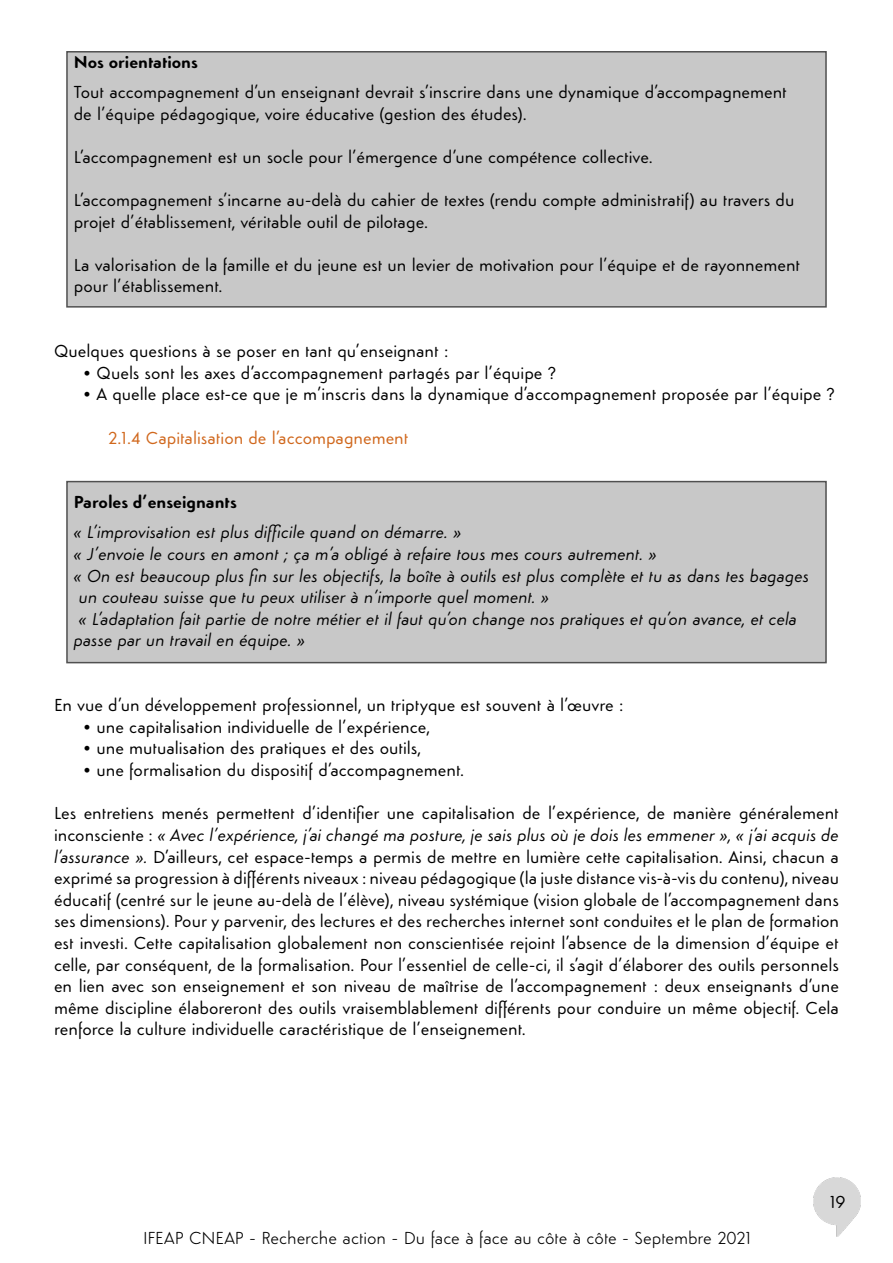
<style>
.page{position:relative;width:893px;height:1263px;background:#fff}
.page>*{position:absolute;margin:0;border:0;box-sizing:border-box;transform-origin:0 0}
.t1{font:18px/21.6px "Simplo Soft";color:#000}
.t2{font:italic 18px/21.6px "Simplo Soft";color:#000}
.t3{font:300 18px "Simplo Soft";letter-spacing:-.005em;color:#000}
.t4{font:18px "Simplo Soft";color:#d0671c}
.t5{font:700 18px "Simplo Soft";color:#000}
.s1{font-style:italic}
</style>
<div class="page">
<img style="left:813px;top:1178px;width:47px;height:58px">
<div style="left:66px;top:481px;width:761px;height:182px;background:#c8c8c8;border:2px solid #505050"></div>
<div style="left:66px;top:51px;width:761px;height:257px;background:#c8c8c8;border:2px solid #505050"></div>
<p class="t5" style="left:74px;top:51px;width:126px">Nos orientations</p>
<p class="t1" style="left:74px;top:81px;width:715px">Tout accompagnement d’un enseignant devrait s’inscrire dans une dynamique d’accompagnement de l’équipe pédagogique, voire éducative (gestion des études).</p>
<p class="t1" style="left:74px;top:146px;width:580px">L’accompagnement est un socle pour l’émergence d’une compétence collective.</p>
<p class="t1" style="left:74px;top:189px;width:722px">L’accompagnement s’incarne au-delà du cahier de textes (rendu compte administratif) au travers du projet d’établissement, véritable outil de pilotage.</p>
<p class="t1" style="left:74px;top:254px;width:728px">La valorisation de la famille et du jeune est un levier de motivation pour l’équipe et de rayonnement pour l’établissement.</p>
<p class="t1" style="left:54px;top:340px;width:396px">Quelques questions à se poser en tant qu’enseignant :</p>
<p class="t1" style="left:84px;top:362px;width:474px">• Quels sont les axes d’accompagnement partagés par l’équipe ?</p>
<p class="t1" style="left:84px;top:383px;width:753px">• A quelle place est-ce que je m’inscris dans la dynamique d’accompagnement proposée par l’équipe ?</p>
<p class="t4" style="left:108px;top:427px;width:302px">2.1.4 Capitalisation de l’accompagnement</p>
<p class="t5" style="left:74px;top:492px;width:165px">Paroles d’enseignants</p>
<p class="t2" style="left:74px;top:521px;width:737px">« L’improvisation est plus difficile quand on démarre. »<br>« J’envoie le cours en amont ; ça m’a obligé à refaire tous mes cours autrement. »<br>« On est beaucoup plus fin sur les objectifs, la boîte à outils est plus complète et tu as dans tes bagages un couteau suisse que tu peux utiliser à n’importe quel moment. »<br>« L’adaptation fait partie de notre métier et il faut qu’on change nos pratiques et qu’on avance, et cela passe par un travail en équipe. »</p>
<p class="t1" style="left:54px;top:694px;width:571px">En vue d’un développement professionnel, un triptyque est souvent à l’œuvre :</p>
<p class="t1" style="left:84px;top:716px;width:348px">• une capitalisation individuelle de l’expérience,</p>
<p class="t1" style="left:84px;top:737px;width:339px">• une mutualisation des pratiques et des outils,</p>
<p class="t1" style="left:84px;top:759px;width:382px">• une formalisation du dispositif d’accompagnement.</p>
<p class="t1" style="left:54px;top:802px;width:786px;text-align:justify">Les entretiens menés permettent d’identifier une capitalisation de l’expérience, de manière généralement inconsciente : <span class="s1">« Avec l’expérience, j’ai changé ma posture, je sais plus où je dois les emmener », « j’ai acquis de l’assurance ».</span> D’ailleurs, cet espace-temps a permis de mettre en lumière cette capitalisation. Ainsi, chacun a exprimé sa progression à différents niveaux : niveau pédagogique (la juste distance vis-à-vis du contenu), niveau éducatif (centré sur le jeune au-delà de l’élève), niveau systémique (vision globale de l’accompagnement dans ses dimensions). Pour y parvenir, des lectures et des recherches internet sont conduites et le plan de formation est investi. Cette capitalisation globalement non conscientisée rejoint l’absence de la dimension d’équipe et celle, par conséquent, de la formalisation. Pour l’essentiel de celle-ci, il s’agit d’élaborer des outils personnels en lien avec son enseignement et son niveau de maîtrise de l’accompagnement : deux enseignants d’une même discipline élaboreront des outils vraisemblablement différents pour conduire un même objectif. Cela renforce la culture individuelle caractéristique de l’enseignement.</p>
<p class="t3" style="left:143px;top:1227px;width:610px">IFEAP CNEAP - Recherche action - Du face à face au côte à côte - Septembre 2021</p>
<p class="t1" style="left:829px;top:1191px;width:18px">19</p>
</div>
